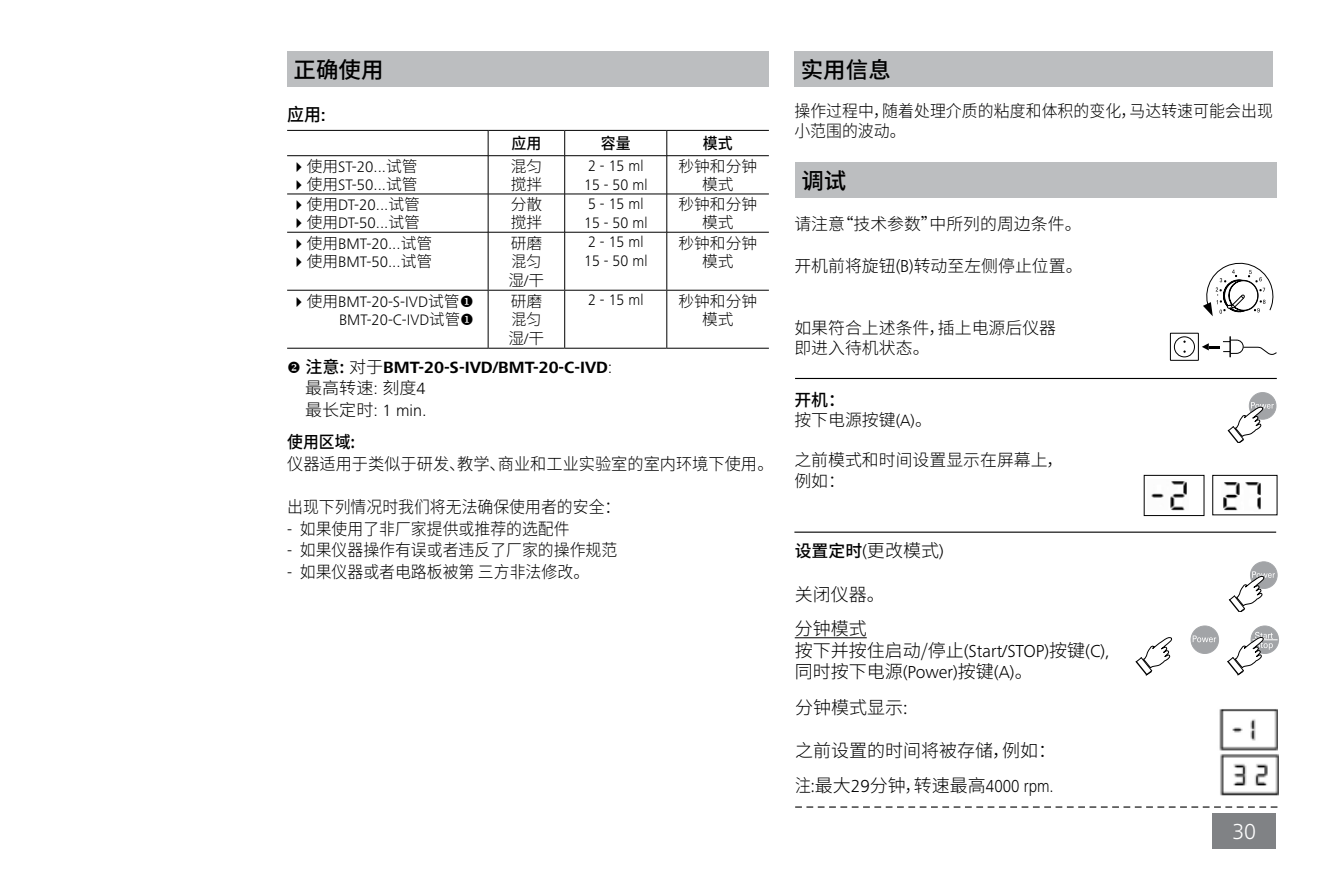
<style>
.page{position:relative;width:1340px;height:890px;background:#fff}
.page>*{position:absolute;margin:0;border:0;box-sizing:border-box;transform-origin:0 0}
.t1{font:500 22.5px "Source Han Sans CN";color:#000}
.t2{font:300 22.5px "Frutiger Next IKA";color:#fff}
.t3{font:300 18px/34.4px "Source Han Sans CN";color:#000}
.t4{font:300 18px/21.6px "Frutiger Next IKA";color:#000}
.t5{font:500 18px "Source Han Sans CN";color:#000;scale:.94 1}
.t6{font:300 16.88px/20.2px "Source Han Sans CN";color:#000;scale:.94 1}
.t7{font:300 16.88px/20.2px "Source Han Sans CN";color:#000}
.t8{font:700 16.88px "Frutiger Next IKA";color:#000}
.t9{font:300 16.88px "Source Han Sans CN";color:#000;scale:.96 1}
.t10{font:500 16.88px "Source Han Sans CN";color:#000}
.t11{font:300 16.88px "Frutiger Next IKA";color:#000}
.t12{font:500 16.88px "Source Han Sans CN";color:#000;scale:.94 1}
.t13{font:300 15.75px/18px "Frutiger Next IKA";color:#000;text-align:right}
.t14{font:300 15.75px/18px "Source Han Sans CN";color:#000}
.t15{font:300 15.75px/18.9px "Frutiger Next IKA";color:#000;scale:.95 1}
.t16{font:500 15.75px "Source Han Sans CN";color:#000;scale:.95 1}
.s1{font-family:"Frutiger Next IKA";font-weight:700}
.s2{font-family:"Source Han Sans CN"}
.s3{font-family:"Frutiger Next IKA"}
.s4{font-family:"Source Han Sans CN";font-weight:500}
.s5{font-family:"Source Han Sans CN";font-weight:300}
.s6{font-weight:300}
.s7{font-family:"Frutiger Next IKA";font-size:18px}
.s8{font-weight:500}
.s9{font-family:"Frutiger Next IKA";font-weight:300;font-size:18px}
.s10{font-weight:300;font-size:18px}
</style>
<div class="page">
<div style="left:1212px;top:813px;width:64px;height:35px;background:#808285"></div>
<div style="left:287px;top:51px;width:482px;height:35px;background:#bcbec0"></div>
<hr style="left:287px;top:130px;width:201px;height:1px;background:#000">
<hr style="left:488px;top:130px;width:76px;height:1px;background:#000">
<hr style="left:564px;top:130px;width:102px;height:1px;background:#000">
<hr style="left:666px;top:130px;width:103px;height:1px;background:#000">
<hr style="left:287px;top:290px;width:201px;height:1px;background:#000">
<hr style="left:488px;top:290px;width:76px;height:1px;background:#000">
<hr style="left:564px;top:290px;width:102px;height:1px;background:#000">
<hr style="left:666px;top:290px;width:103px;height:1px;background:#000">
<hr style="left:287px;top:348px;width:201px;height:1px;background:#000">
<hr style="left:488px;top:348px;width:76px;height:1px;background:#000">
<hr style="left:564px;top:348px;width:102px;height:1px;background:#000">
<hr style="left:666px;top:348px;width:103px;height:1px;background:#000">
<svg style="left:488px;top:131px;width:1px;height:24px"></svg>
<svg style="left:564px;top:131px;width:1px;height:24px"></svg>
<svg style="left:666px;top:131px;width:1px;height:24px"></svg>
<hr style="left:287px;top:155px;width:201px;height:1px;background:#000">
<hr style="left:488px;top:155px;width:76px;height:1px;background:#000">
<hr style="left:488px;top:156px;width:1px;height:38px;background:#000">
<hr style="left:564px;top:155px;width:102px;height:1px;background:#000">
<hr style="left:564px;top:156px;width:1px;height:38px;background:#000">
<hr style="left:666px;top:155px;width:103px;height:1px;background:#000">
<hr style="left:666px;top:156px;width:1px;height:38px;background:#000">
<hr style="left:287px;top:194px;width:201px;height:1px;background:#000">
<hr style="left:488px;top:194px;width:76px;height:1px;background:#000">
<hr style="left:488px;top:194px;width:1px;height:38px;background:#000">
<hr style="left:564px;top:194px;width:102px;height:1px;background:#000">
<hr style="left:564px;top:194px;width:1px;height:38px;background:#000">
<hr style="left:666px;top:194px;width:103px;height:1px;background:#000">
<hr style="left:666px;top:194px;width:1px;height:38px;background:#000">
<hr style="left:287px;top:232px;width:201px;height:1px;background:#000">
<hr style="left:488px;top:232px;width:76px;height:1px;background:#000">
<hr style="left:488px;top:232px;width:1px;height:58px;background:#000">
<hr style="left:564px;top:232px;width:102px;height:1px;background:#000">
<hr style="left:564px;top:232px;width:1px;height:58px;background:#000">
<hr style="left:666px;top:232px;width:103px;height:1px;background:#000">
<hr style="left:666px;top:232px;width:1px;height:58px;background:#000">
<hr style="left:488px;top:291px;width:1px;height:57px;background:#000">
<hr style="left:564px;top:291px;width:1px;height:57px;background:#000">
<hr style="left:666px;top:291px;width:1px;height:57px;background:#000">
<div style="left:794px;top:51px;width:478px;height:35px;background:#bcbec0"></div>
<div style="left:795px;top:162px;width:481px;height:35px;background:#bcbec0"></div>
<svg style="left:1203px;top:263px;width:71px;height:54px"></svg>
<div style="left:1249px;top:392px;width:26px;height:27px;background:#a2a4a7;border-radius:50%"></div>
<div style="left:1248px;top:392px;width:28px;height:28px;border:1px solid #a4a6a9;border-radius:50%"></div>
<svg style="left:1227px;top:402px;width:46px;height:40px"></svg>
<img style="left:1151px;top:481px;width:36px;height:30px">
<div style="left:1143px;top:475px;width:61px;height:41px;border:1px solid #000"></div>
<img style="left:1223px;top:482px;width:38px;height:29px">
<div style="left:1212px;top:475px;width:65px;height:40px;border:1px solid #000"></div>
<hr style="left:795px;top:378px;width:481px;height:1px;background:#000">
<hr style="left:794px;top:531px;width:482px;height:2px;background:#000">
<svg style="left:1169px;top:333px;width:107px;height:28px"></svg>
<div style="left:1250px;top:562px;width:27px;height:26px;background:#a2a4a7;border-radius:50%"></div>
<div style="left:1249px;top:561px;width:28px;height:28px;border:1px solid #a4a6a9;border-radius:50%"></div>
<svg style="left:1228px;top:571px;width:46px;height:41px"></svg>
<img style="left:1219px;top:709px;width:58px;height:42px">
<hr style="left:794px;top:637px;width:72px;height:1px;background:#000">
<svg style="left:795px;top:806px;width:482px;height:1px"></svg>
<div style="left:1191px;top:626px;width:27px;height:27px;background:#a2a4a7;border-radius:50%"></div>
<div style="left:1190px;top:625px;width:28px;height:29px;border:1px solid #a4a6a9;border-radius:50%"></div>
<svg style="left:1192px;top:635px;width:24px;height:7px"></svg>
<svg style="left:1135px;top:637px;width:37px;height:38px"></svg>
<div style="left:1250px;top:626px;width:28px;height:27px;background:#a2a4a7;border-radius:50%"></div>
<div style="left:1250px;top:625px;width:28px;height:29px;border:1px solid #a4a6a9;border-radius:50%"></div>
<svg style="left:1227px;top:632px;width:50px;height:43px"></svg>
<img style="left:1220px;top:754px;width:58px;height:42px">
<h1 class="t1" style="left:293px;top:57px;width:91px">正确使用</h1>
<p class="t5" style="left:287px;top:104px;width:43px">应用<span class="s1">:</span></p>
<p class="t16" style="left:511px;top:135px;width:33px">应用</p>
<p class="t16" style="left:601px;top:135px;width:33px">容量</p>
<p class="t16" style="left:703px;top:135px;width:33px">模式</p>
<p class="t13" style="left:291px;top:158px;width:128px">✔<span class="s2">使用</span>ST-20...<span class="s2">试管</span></p>
<p class="t13" style="left:291px;top:176px;width:128px">✔<span class="s2">使用</span>ST-50...<span class="s2">试管</span></p>
<p class="t14" style="left:510px;top:158px;width:33px">混匀搅拌</p>
<p class="t15" style="left:584px;top:156px;width:68px">2 - 15 ml<br>15 - 50 ml</p>
<p class="t14" style="left:678px;top:158px;width:80px;text-align:center">秒钟和分钟模式</p>
<p class="t13" style="left:291px;top:196px;width:130px">✔<span class="s2">使用</span>DT-20...<span class="s2">试管</span></p>
<p class="t13" style="left:291px;top:214px;width:130px">✔<span class="s2">使用</span>DT-50...<span class="s2">试管</span></p>
<p class="t14" style="left:510px;top:196px;width:33px">分散搅拌</p>
<p class="t15" style="left:584px;top:194px;width:68px">5 - 15 ml<br>15 - 50 ml</p>
<p class="t14" style="left:678px;top:196px;width:80px;text-align:center">秒钟和分钟模式</p>
<p class="t13" style="left:291px;top:234px;width:143px">✔<span class="s2">使用</span>BMT-20...<span class="s2">试管</span></p>
<p class="t13" style="left:291px;top:252px;width:143px">✔<span class="s2">使用</span>BMT-50...<span class="s2">试管</span></p>
<p class="t14" style="left:508px;top:234px;width:37px;line-height:18.9px">研磨混匀湿<span class="s3">/</span>干</p>
<p class="t15" style="left:584px;top:233px;width:68px">2 - 15 ml<br>15 - 50 ml</p>
<p class="t14" style="left:678px;top:234px;width:80px;text-align:center">秒钟和分钟模式</p>
<p class="t13" style="left:291px;top:292px;width:184px">✔<span class="s2">使用</span>BMT-20-S-IVD<span class="s2">试管</span>◆<br>BMT-20-C-IVD<span class="s2">试管</span>◆</p>
<p class="t14" style="left:508px;top:292px;width:37px;line-height:18.9px">研磨混匀湿<span class="s3">/</span>干</p>
<p class="t15" style="left:588px;top:291px;width:60px">2 - 15 ml</p>
<p class="t14" style="left:678px;top:292px;width:80px;text-align:center">秒钟和分钟模式</p>
<p class="t8" style="left:287px;top:357px;width:327px">❖ <span class="s4">注意:</span> <span class="s5">对于</span>BMT-20-S-IVD/BMT-20-C-IVD<span class="s6">:</span></p>
<p class="t7" style="left:305px;top:378px;width:122px">最高转速<span class="s3">:</span> 刻度<span class="s3">4</span></p>
<p class="t11" style="left:305px;top:400px;width:123px"><span class="s2">最长定时</span>: 1 min.</p>
<p class="t12" style="left:287px;top:432px;width:74px">使用区域:</p>
<p class="t9" style="left:287px;top:454px;width:508px">仪器适用于类似于研发、教学、商业和工业实验室的室内环境下使用。</p>
<p class="t6" style="left:287px;top:497px;width:356px">出现下列情况时我们将无法确保使用者的安全：</p>
<p class="t6" style="left:287px;top:519px;width:302px"><span class="s3">-</span> 如果使用了非厂家提供或推荐的选配件</p>
<p class="t6" style="left:287px;top:540px;width:353px"><span class="s3">-</span> 如果仪器操作有误或者违反了厂家的操作规范</p>
<p class="t6" style="left:287px;top:562px;width:323px"><span class="s3">-</span> 如果仪器或者电路板被第三方非法修改。</p>
<h1 class="t1" style="left:800px;top:57px;width:91px">实用信息</h1>
<p class="t6" style="left:794px;top:101px;width:510px">操作过程中，随着处理介质的粘度和体积的变化，马达转速可能会出现小范围的波动。</p>
<h1 class="t1" style="left:801px;top:168px;width:46px">调试</h1>
<p class="t7" style="left:794px;top:214px;width:289px">请注意“技术参数”中所列的周边条件。</p>
<p class="t7" style="left:794px;top:256px;width:290px">开机前将旋钮<span class="s7">(B)</span>转动至左侧停止位置。</p>
<p class="t7" style="left:794px;top:318px;width:263px">如果符合上述条件，插上电源后仪器即进入待机状态。</p>
<p class="t7" style="left:794px;top:389px;width:139px"><span class="s8">开机：<br></span>按下电源按键<span class="s3">(A)</span>。</p>
<p class="t7" style="left:794px;top:450px;width:270px">之前模式和时间设置显示在屏幕上，例如：</p>
<p class="t10" style="left:794px;top:542px;width:150px">设置定时<span class="s9">(</span><span class="s10">更改模式</span><span class="s9">)</span></p>
<p class="t3" style="left:794px;top:577px;width:92px">关闭仪器。分钟模式</p>
<p class="t4" style="left:794px;top:640px;width:317px"><span class="s2">按下并按住启动/停止</span>(Start/STOP)<span class="s2">按键</span>(C),<span class="s2">同时按下电源</span>(Power)<span class="s2">按键</span>(A)<span class="s2">。</span></p>
<p class="t3" style="left:795px;top:690px;width:114px">分钟模式显示:</p>
<p class="t3" style="left:795px;top:734px;width:262px">之前设置的时间将被存储，例如：注:最大<span class="s3">29</span>分钟，转速最高<span class="s3">4000 rpm.</span></p>
<h1 class="t2" style="left:1232px;top:818px;width:25px">30</h1>
</div>
